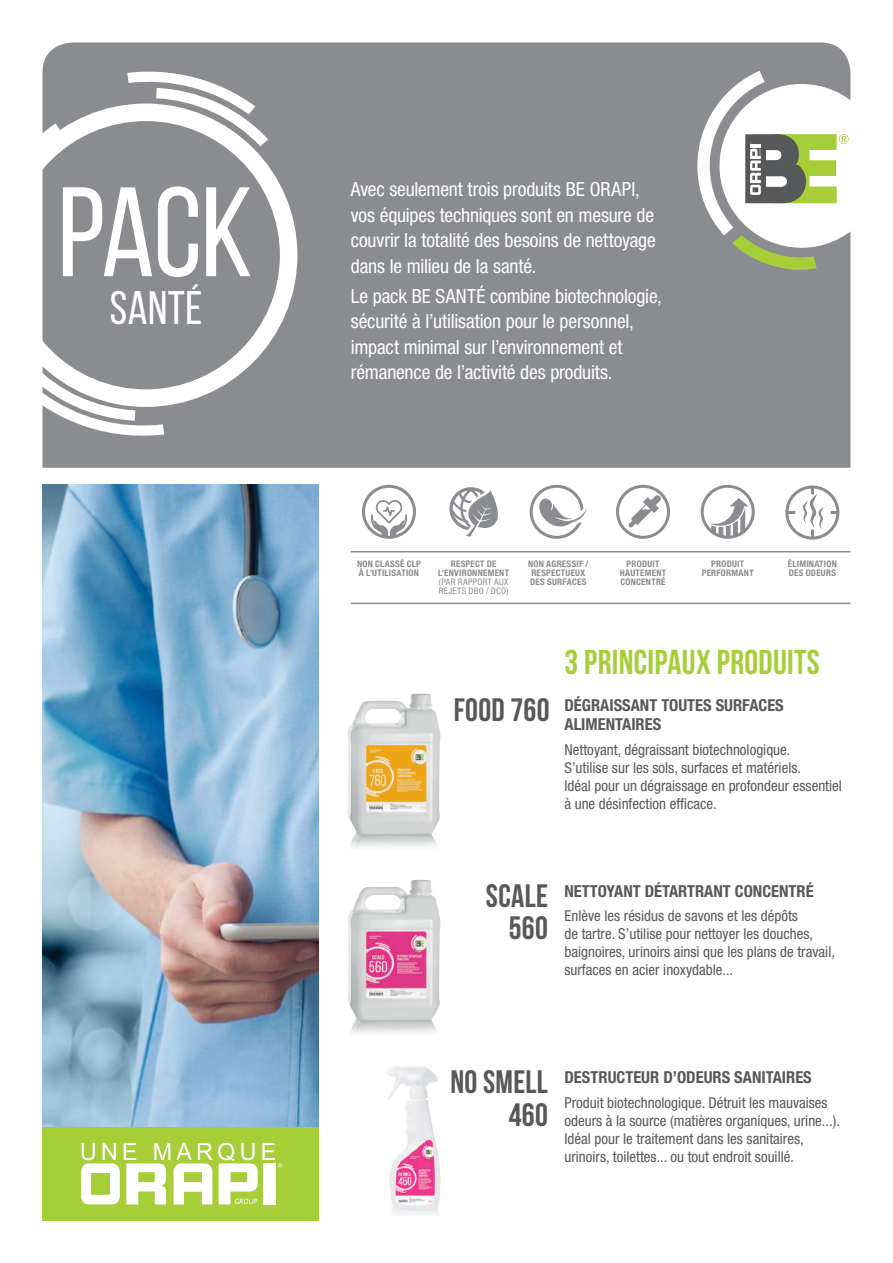
<style>
.page{position:relative;width:893px;height:1263px;background:#fff}
.page>*{position:absolute;margin:0;border:0;box-sizing:border-box;transform-origin:0 0}
.t1{font:47.1px "Bebas Neue";letter-spacing:.01em;color:#fff}
.t2{font:700 34.5px "Bebas Neue";letter-spacing:.01em;color:#a6ce39}
.t3{font:700 32.4px/32.4px "Bebas Neue";letter-spacing:.01em;color:#57585a;text-align:right}
.t4{font:condensed 19.5px/25.5px "Helvetica Neue LT";letter-spacing:-.01em;color:#fff}
.t5{font:700 condensed 16.5px/19.8px "Helvetica Neue LT";color:#57585a}
.t6{font:condensed 15px/18px "Helvetica Neue LT";color:#57585a}
.t7{font:700 condensed 9px/9px "Helvetica Neue LT";letter-spacing:.03em;color:#8a8c8f}
.t8{font:condensed 9px/9px "Helvetica Neue LT";letter-spacing:.04em;color:#8a8c8f}
</style>
<div class="page">
<img style="left:347px;top:693px;width:93px;height:155px">
<div style="left:43px;top:1127px;width:276px;height:93px;background:#a6ce39"></div>
<svg style="left:81px;top:1143px;width:201px;height:61px"></svg>
<div style="left:43px;top:43px;width:807px;height:425px;background:#8a8c8f"></div>
<img style="left:43px;top:485px;width:276px;height:642px">
<svg style="left:43px;top:407px;width:121px;height:33px"></svg>
<svg style="left:43px;top:104px;width:254px;height:303px"></svg>
<img style="left:347px;top:880px;width:93px;height:154px">
<div style="left:616px;top:485px;width:54px;height:54px;border:3px solid #8a8c8f;border-radius:50%"></div>
<div style="left:530px;top:485px;width:54px;height:54px;border:3px solid #8a8c8f;border-radius:50%"></div>
<svg style="left:711px;top:498px;width:37px;height:39px"></svg>
<div style="left:701px;top:485px;width:54px;height:54px;border:3px solid #8a8c8f;border-radius:50%"></div>
<div style="left:785px;top:485px;width:54px;height:54px;border:3px solid #8a8c8f;border-radius:50%"></div>
<svg style="left:787px;top:511px;width:8px;height:3px"></svg>
<svg style="left:831px;top:511px;width:7px;height:3px"></svg>
<svg style="left:803px;top:487px;width:21px;height:51px"></svg>
<svg style="left:449px;top:487px;width:49px;height:50px"></svg>
<svg style="left:628px;top:495px;width:33px;height:33px"></svg>
<svg style="left:536px;top:498px;width:51px;height:30px"></svg>
<hr style="left:351px;top:603px;width:499px;height:1px;background:#8a8c8f">
<hr style="left:351px;top:551px;width:499px;height:1px;background:#8a8c8f">
<div style="left:362px;top:485px;width:54px;height:54px;border:3px solid #8a8c8f;border-radius:50%"></div>
<svg style="left:371px;top:500px;width:36px;height:36px"></svg>
<svg style="left:43px;top:68px;width:225px;height:209px"></svg>
<div style="left:719px;top:84px;width:164px;height:164px;background:#fff;border-radius:50%"></div>
<svg style="left:697px;top:71px;width:152px;height:199px"></svg>
<img style="left:387px;top:1066px;width:53px;height:150px">
<h1 class="t1" style="left:110px;top:282px;width:94px">SANTé</h1>
<h3 class="t4" style="left:351px;top:177px;width:306px">Avec seulement trois produits BE ORAPI, vos équipes techniques sont en mesure de couvrir la totalité des besoins de nettoyage dans le milieu de la santé.</h3>
<h3 class="t4" style="left:351px;top:283px;width:313px">Le pack BE SANTÉ combine biotechnologie, sécurité à l’utilisation pour le personnel, impact minimal sur l’environnement et rémanence de l’activité des produits.</h3>
<p class="t7" style="left:357px;top:559px;width:65px">NON CLASSÉ CLP<br>À L’UTILISATION</p>
<p class="t7" style="left:438px;top:559px;width:72px;text-align:center">RESPECT DE<br>L’ENVIRONNEMENT</p>
<p class="t8" style="left:439px;top:578px;width:71px">(PAR RAPPORT AUX<br>REJETS DBO / DCO)</p>
<p class="t7" style="left:528px;top:559px;width:62px">NON AGRESSIF /<br>RESPECTUEUX<br>DES SURFACES</p>
<p class="t7" style="left:620px;top:559px;width:48px;text-align:center">PRODUIT<br>HAUTEMENT<br>CONCENTRÉ</p>
<p class="t7" style="left:702px;top:559px;width:53px;text-align:center">PRODUIT<br>PERFORMANT</p>
<p class="t7" style="left:788px;top:559px;width:51px">ÉLIMINATION<br>DES ODEURS</p>
<h2 class="t2" style="left:564px;top:643px;width:257px">3 PRINCIPAUX PRODUITS</h2>
<h3 class="t3" style="left:454px;top:693px;width:97px">FOOD 760</h3>
<p class="t5" style="left:564px;top:695px;width:221px">DÉGRAISSANT TOUTES SURFACES<br>ALIMENTAIRES</p>
<p class="t6" style="left:564px;top:740px;width:279px">Nettoyant, dégraissant biotechnologique.<br>S’utilise sur les sols, surfaces et matériels.<br>Idéal pour un dégraissage en profondeur essentiel à une désinfection efficace.</p>
<h3 class="t3" style="left:486px;top:879px;width:64px">SCALE<br>560</h3>
<p class="t5" style="left:564px;top:881px;width:251px">NETTOYANT DÉTARTRANT CONCENTRÉ</p>
<p class="t6" style="left:564px;top:907px;width:272px">Enlève les résidus de savons et les dépôts<br>de tartre. S’utilise pour nettoyer les douches, baignoires, urinoirs ainsi que les plans de travail, surfaces en acier inoxydable...</p>
<h3 class="t3" style="left:450px;top:1065px;width:99px">NO SMELL<br>460</h3>
<p class="t5" style="left:564px;top:1067px;width:249px">DESTRUCTEUR D’ODEURS SANITAIRES</p>
<p class="t6" style="left:564px;top:1093px;width:277px">Produit biotechnologique. Détruit les mauvaises odeurs à la source (matières organiques, urine...).<br>Idéal pour le traitement dans les sanitaires, urinoirs, toilettes... ou tout endroit souillé.</p>
</div>
